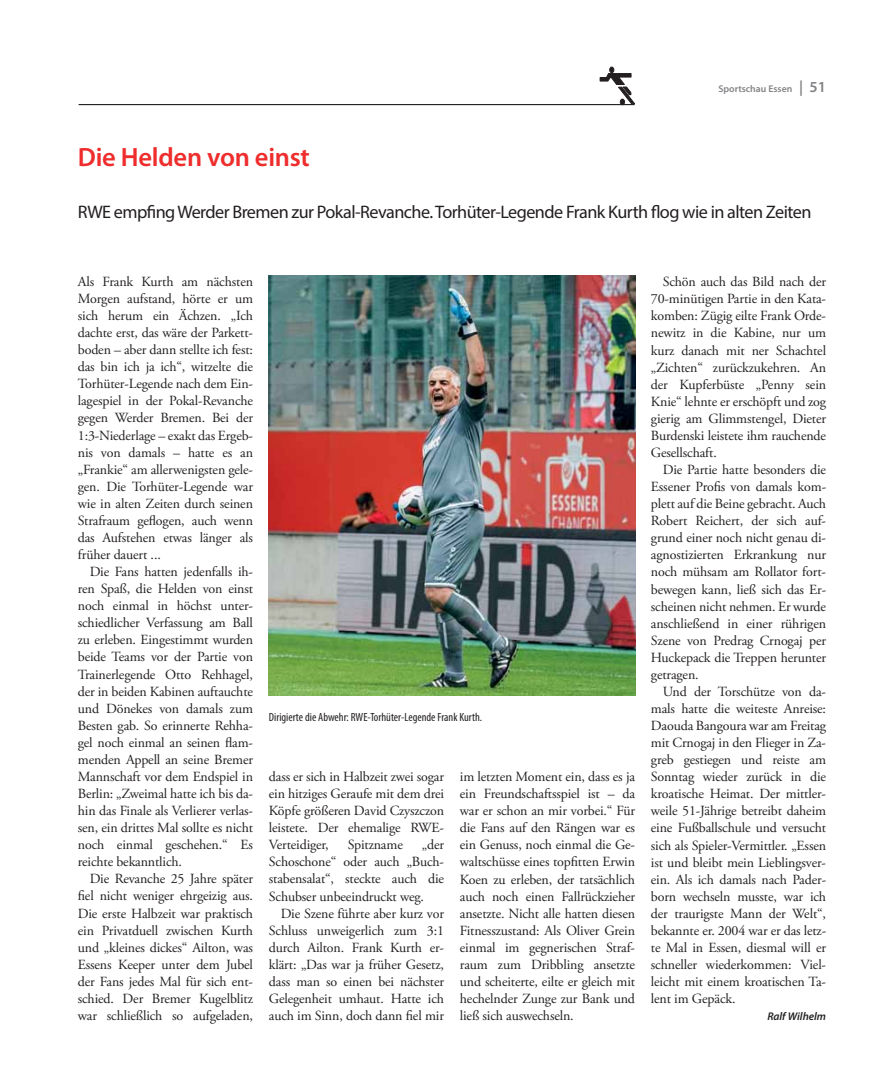
<style>
.page{position:relative;width:893px;height:1092px;background:#fff}
.page>*{position:absolute;margin:0;border:0;box-sizing:border-box;transform-origin:0 0}
.t1{font:600 26.5px "Myriad Pro";letter-spacing:-.01em;color:#ee2d2c}
.t2{font:18.12px "Myriad Pro";letter-spacing:-.03em;color:#231f20}
.t3{font:14px/17px "Adobe Garamond Pro";letter-spacing:-.01em;color:#231f20;text-align:justify}
.t4{font:condensed 11.88px "Myriad Pro";color:#231f20}
.t5{font:italic 600 11.12px "Myriad Pro";color:#231f20}
.t6{font:600 9.75px "Myriad Pro";color:#808285}
.s1{font-size:15.38px}
</style>
<div class="page">
<hr style="left:79px;top:104px;width:555px;height:1px;background:#231f20">
<svg style="left:600px;top:67px;width:34px;height:37px"></svg>
<img style="left:269px;top:276px;width:366px;height:419px">
<p class="t6" style="left:718px;top:85px;width:109px">Sportschau Essen <span class="s1">| 51</span></p>
<h1 class="t1" style="left:78px;top:147px;width:233px">Die Helden von einst</h1>
<p class="t2" style="left:78px;top:205px;width:735px">RWE empfing Werder Bremen zur Pokal-Revanche. Torhüter-Legende Frank Kurth flog wie in alten Zeiten</p>
<p class="t3" style="left:78px;top:274px;width:177px">Als Frank Kurth am nächsten Morgen aufstand, hörte er um sich herum ein Ächzen. „Ich dachte erst, das wäre der Parkett&shy;boden – aber dann stellte ich fest: das bin ich ja ich“, witzelte die Torhüter-Legende nach dem Ein&shy;lagespiel in der Pokal-Revanche gegen Werder Bremen. Bei der 1:3-Niederlage – exakt das Ergeb&shy;nis von damals – hatte es an „Frankie“ am allerwenigsten gele&shy;gen. Die Torhüter-Legende war wie in alten Zeiten durch seinen Strafraum geflogen, auch wenn das Aufstehen etwas länger als früher dauert ...</p>
<p class="t3" style="left:78px;top:564px;width:177px;text-indent:12px">Die Fans hatten jedenfalls ih&shy;ren Spaß, die Helden von einst noch einmal in höchst unter&shy;schiedlicher Verfassung am Ball zu erleben. Eingestimmt wurden beide Teams vor der Partie von Trainerlegende Otto Rehhagel, der in beiden Kabinen auftauchte und Dönekes von damals zum Besten gab. So erinnerte Rehha&shy;gel noch einmal an seinen flam&shy;menden Appell an seine Bremer Mannschaft vor dem Endspiel in Berlin: „Zweimal hatte ich bis da&shy;hin das Finale als Verlierer verlas&shy;sen, ein drittes Mal sollte es nicht noch einmal geschehen.“ Es reichte bekanntlich.</p>
<p class="t3" style="left:78px;top:871px;width:177px;text-indent:12px">Die Revanche 25 Jahre später fiel nicht weniger ehrgeizig aus.<br>Die erste Halbzeit war praktisch ein Privatduell zwischen Kurth und „kleines dickes“ Ailton, was Essens Keeper unter dem Jubel der Fans jedes Mal für sich ent&shy;schied. Der Bremer Kugelblitz war schließlich so aufgeladen,</p>
<p class="t4" style="left:269px;top:712px;width:215px">Dirigierte die Abwehr: RWE-Torhüter-Legende Frank Kurth.</p>
<p class="t3" style="left:269px;top:769px;width:177px">dass er sich in Halbzeit zwei sogar ein hitziges Geraufe mit dem drei Köpfe größeren David Czyszczon leistete. Der ehemalige RWE-Verteidiger,</p>
<p class="t3" style="left:269px;top:837px;width:177px;text-indent:153px">„der Schoschone“ oder auch „Buch&shy;stabensalat“, steckte auch die Schubser unbeeindruckt weg.</p>
<p class="t3" style="left:269px;top:905px;width:177px;text-indent:12px">Die Szene führte aber kurz vor Schluss unweigerlich zum 3:1 durch Ailton. Frank Kurth er&shy;klärt: „Das war ja früher Gesetz, dass man so einen bei nächster Gelegenheit umhaut. Hatte ich auch im Sinn, doch dann fiel mir</p>
<p class="t3" style="left:348px;top:837px;width:57px">Spitzname</p>
<p class="t3" style="left:460px;top:769px;width:177px">im letzten Moment ein, dass es ja ein Freundschaftsspiel ist – da war er schon an mir vorbei.“ Für die Fans auf den Rängen war es ein Genuss, noch einmal die Ge&shy;waltschüsse eines topfitten Erwin Koen zu erleben, der tatsächlich auch noch einen Fallrückzieher ansetzte. Nicht alle hatten diesen Fitnesszustand: Als Oliver Grein einmal im gegnerischen Straf&shy;raum zum Dribbling ansetzte und scheiterte, eilte er gleich mit hechelnder Zunge zur Bank und ließ sich auswechseln.</p>
<p class="t3" style="left:651px;top:274px;width:177px;text-indent:12px">Schön auch das Bild nach der 70-minütigen Partie in den Kata&shy;komben: Zügig eilte Frank Orde&shy;newitz in die Kabine, nur um kurz danach mit ner Schachtel „Zichten“ zurückzukehren. An der Kupferbüste „Penny sein Knie“ lehnte er erschöpft und zog gierig am Glimmstengel, Dieter Burdenski leistete ihm rauchende Gesellschaft.</p>
<p class="t3" style="left:651px;top:462px;width:177px;text-indent:12px">Die Partie hatte besonders die Essener Profis von damals kom&shy;plett auf die Beine gebracht. Auch Robert Reichert, der sich auf&shy;grund einer noch nicht genau di&shy;agnostizierten Erkrankung nur noch mühsam am Rollator fort&shy;bewegen kann, ließ sich das Er&shy;scheinen nicht nehmen. Er wurde anschließend in einer rührigen Szene von Predrag Crnogaj per Huckepack die Treppen herunter getragen.</p>
<p class="t3" style="left:651px;top:684px;width:177px;text-indent:12px">Und der Torschütze von da&shy;mals hatte die weiteste Anreise:<br>Daouda Bangoura war am Freitag mit Crnogaj in den Flieger in Za&shy;greb gestiegen und reiste am Sonntag wieder zurück in die kroatische Heimat. Der mittler&shy;weile 51-Jährige betreibt daheim eine Fußballschule und versucht sich als Spieler-Vermittler. „Essen ist und bleibt mein Lieblingsver&shy;ein. Als ich damals nach Pader&shy;born wechseln musste, war ich der traurigste Mann der Welt“, bekannte er. 2004 war er das letz&shy;te Mal in Essen, diesmal will er schneller wiederkommen: Viel&shy;leicht mit einem kroatischen Ta&shy;lent im Gepäck.</p>
<p class="t5" style="left:767px;top:1011px;width:60px">Ralf Wilhelm</p>
</div>
